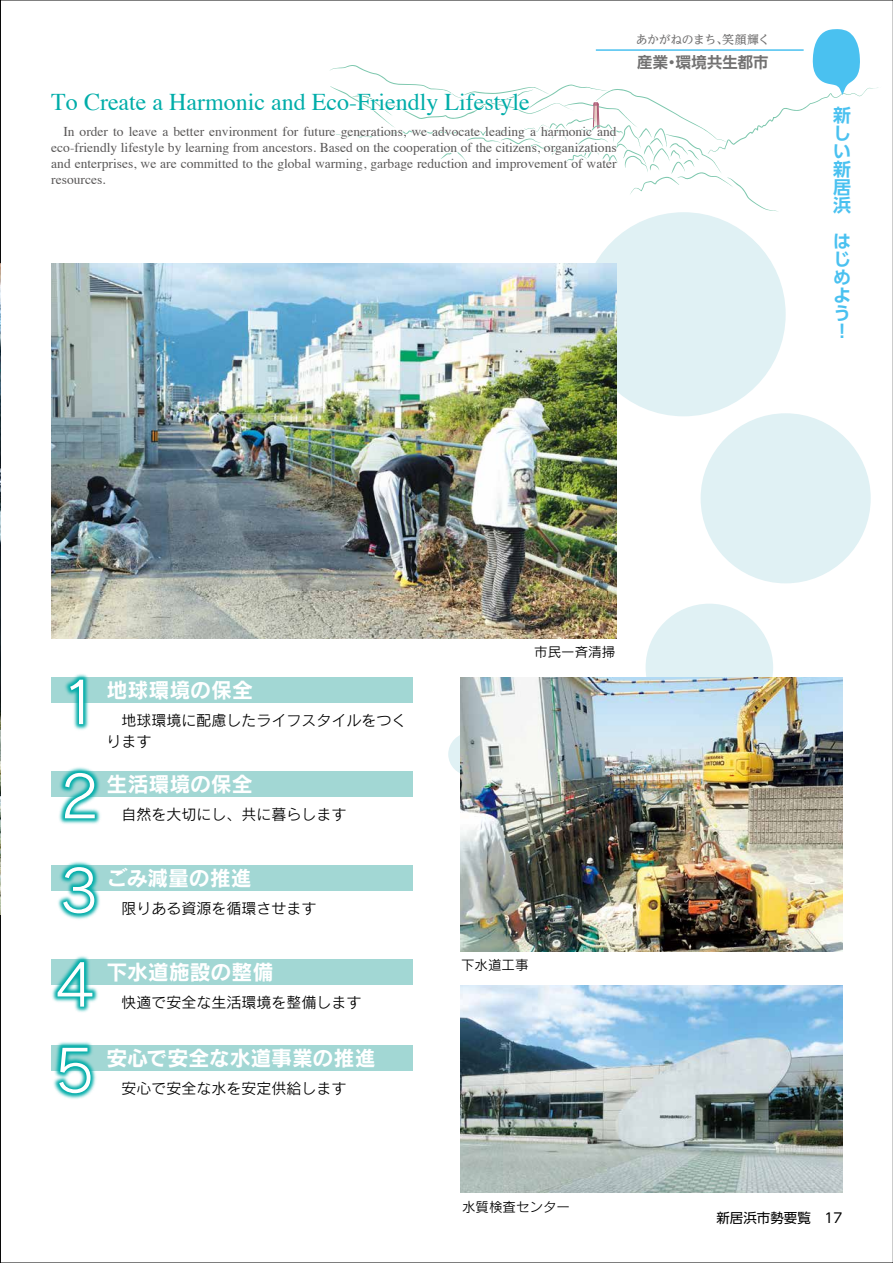
<style>
.page{position:relative;width:893px;height:1263px;background:#fff}
.page>*{position:absolute;margin:0;border:0;box-sizing:border-box;transform-origin:0 0}
.t1{font:57px "Rodin CID M";color:#fff}
.t2{font:24px "Times";color:#00ada9}
.t3{font:21px "Rodin CID B";letter-spacing:-.005em;color:#fff}
.t4{font:700 18px/18px "UD Shin Go Pro De";color:#4ac1f0;text-align:justify}
.t5{font:700 15.3px "UD Shin Go Pro De";letter-spacing:.015em;color:#727171}
.t6{font:15px/21px "Rodin CID M";color:#000}
.t7{font:13.5px/16.2px "Times";color:#595757;text-align:justify}
.t8{font:13.5px "Rodin CID M";color:#000}
.t9{font:13.5px "UD Shin Go Pro";color:#000}
.t10{font:500 12px "UD Reimin Pro";letter-spacing:-.03em;color:#727171}
</style>
<div class="page">
<div style="left:701px;top:413px;width:170px;height:170px;background:#e0f1f4;border-radius:50%"></div>
<div style="left:646px;top:604px;width:127px;height:127px;background:#e0f1f4;border-radius:50%"></div>
<div style="left:448px;top:733px;width:43px;height:42px;background:#e0f1f4;border-radius:50%"></div>
<div style="left:582px;top:212px;width:204px;height:204px;background:#e0f1f4;border-radius:50%"></div>
<div style="left:51px;top:677px;width:362px;height:25px;background:#a2d7d4"></div>
<svg style="left:0;top:0;width:1px;height:1263px"></svg>
<img style="left:0;top:264px;width:1px;height:636px">
<img style="left:51px;top:264px;width:566px;height:374px">
<img style="left:461px;top:986px;width:381px;height:207px">
<svg style="left:330px;top:29px;width:549px;height:183px"></svg>
<img style="left:51px;top:617px;width:105px;height:94px">
<div style="left:51px;top:771px;width:362px;height:26px;background:#a2d7d4"></div>
<img style="left:60px;top:711px;width:40px;height:94px">
<div style="left:51px;top:865px;width:362px;height:26px;background:#a2d7d4"></div>
<img style="left:59px;top:805px;width:42px;height:95px">
<div style="left:51px;top:959px;width:362px;height:26px;background:#a2d7d4"></div>
<img style="left:0;top:900px;width:100px;height:85px">
<div style="left:51px;top:1045px;width:362px;height:26px;background:#a2d7d4"></div>
<img style="left:0;top:985px;width:98px;height:176px">
<img style="left:461px;top:677px;width:381px;height:275px">
<p class="t2" style="left:51px;top:79px;width:480px">To Create a Harmonic and Eco-Friendly Lifestyle</p>
<p class="t7" style="left:51px;top:122px;width:567px;text-indent:12px">In order to leave a better environment for future generations, we advocate leading a harmonic and eco-friendly lifestyle by learning from ancestors. Based on the cooperation of the citizens, organizations and enterprises, we are committed to the global warming, garbage reduction and improvement of water resources.</p>
<p class="t10" style="left:636px;top:30px;width:136px">あかがねのまち、笑顔輝く</p>
<p class="t5" style="left:637px;top:50px;width:133px">産業・環境共生都市</p>
<p class="t4" style="left:833px;top:106px;width:19px">新しい新居浜</p>
<p class="t4" style="left:833px;top:232px;width:18px">はじめよう！</p>
<p class="t1" style="left:60px;top:667px;width:41px">1</p>
<p class="t1" style="left:60px;top:761px;width:41px">2</p>
<p class="t3" style="left:107px;top:676px;width:148px">地球環境の保全</p>
<p class="t6" style="left:107px;top:709px;width:302px">　地球環境に配慮したライフスタイルをつくります</p>
<p class="t3" style="left:107px;top:770px;width:148px">生活環境の保全</p>
<p class="t6" style="left:107px;top:803px;width:241px">　自然を大切にし、共に暮らします</p>
<p class="t1" style="left:60px;top:855px;width:41px">3</p>
<p class="t3" style="left:107px;top:864px;width:147px">ごみ減量の推進</p>
<p class="t6" style="left:107px;top:898px;width:211px">　限りある資源を循環させます</p>
<p class="t1" style="left:55px;top:949px;width:41px">4</p>
<p class="t3" style="left:107px;top:958px;width:168px">下水道施設の整備</p>
<p class="t6" style="left:107px;top:992px;width:256px">　快適で安全な生活環境を整備します</p>
<p class="t1" style="left:55px;top:1035px;width:41px">5</p>
<p class="t3" style="left:107px;top:1044px;width:271px">安心で安全な水道事業の推進</p>
<p class="t6" style="left:107px;top:1077px;width:241px">　安心で安全な水を安定供給します</p>
<p class="t8" style="left:534px;top:643px;width:82px">市民一斉清掃</p>
<p class="t8" style="left:461px;top:957px;width:69px">下水道工事</p>
<p class="t8" style="left:462px;top:1198px;width:109px">水質検査センター</p>
<p class="t9" style="left:716px;top:1207px;width:127px">新居浜市勢要覧　17</p>
</div>
